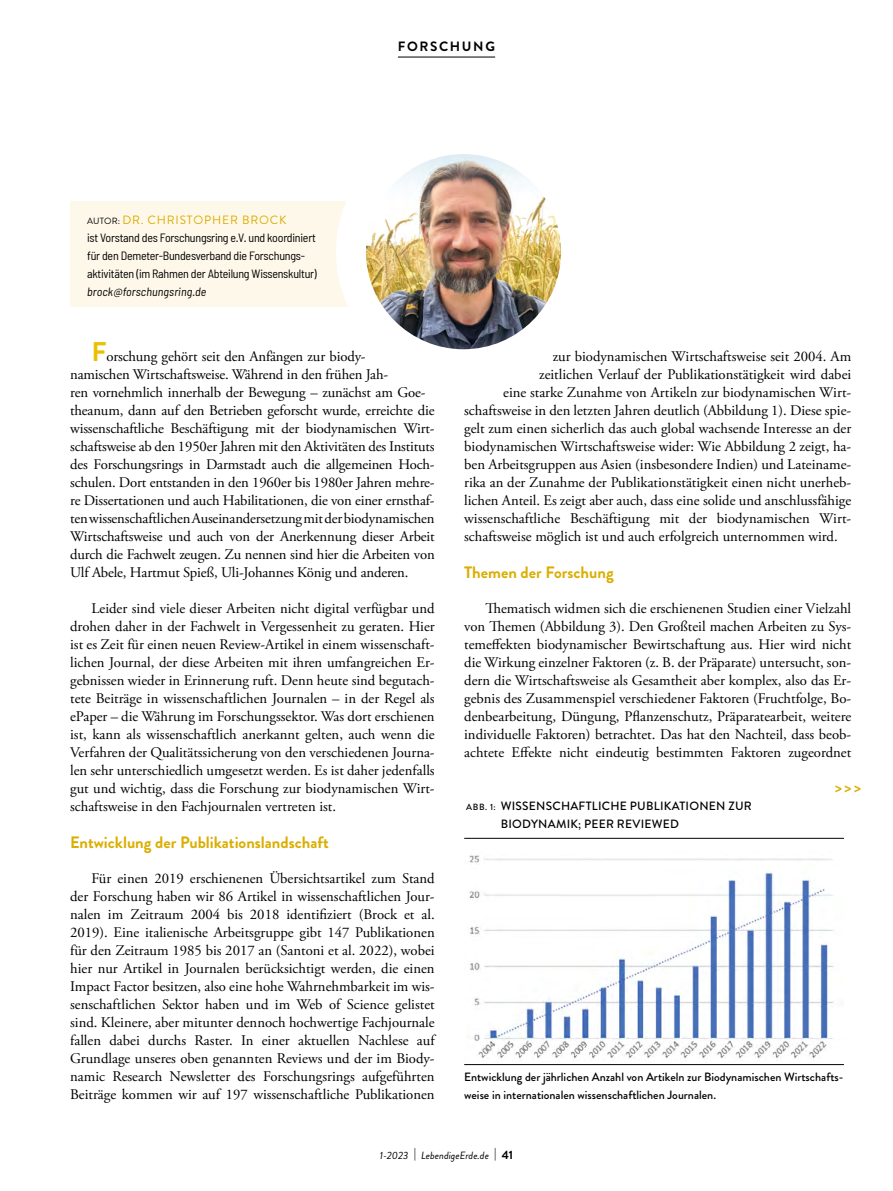
<style>
.page{position:relative;width:893px;height:1191px;background:#fff}
.page>*{position:absolute;margin:0;border:0;box-sizing:border-box;transform-origin:0 0}
.t1{font:700 16.5px "Brandon Grotesque";color:#dbae00}
.t2{font:14.7px/18px "Adobe Garamond Pro";color:#000;text-align:justify}
.t3{font:600 semi-condensed 14.7px "Barlow";color:#dbae00}
.t4{font:700 13.5px "Brandon Grotesque";letter-spacing:.12em;color:#000}
.t5{font:semi-condensed 12px/18px "Barlow";letter-spacing:-.02em;color:#000}
.t6{font:500 12px/18px "Brandon Grotesque";color:#000}
.t7{font:500 12px/18px "Brandon Grotesque";letter-spacing:.02em;color:#000}
.t8{font:12px "Brandon Grotesque";letter-spacing:.07em;color:#dbae00}
.t9{font:italic semi-condensed 12px "Barlow";letter-spacing:.01em;color:#000}
.t10{font:italic 10.5px "Brandon Grotesque";color:#000}
.s1{font-size:9px;color:#000}
.s2{font-family:"Brandon Grotesque";font-weight:700;font-size:27px;color:#ecc000}
.s3{font-size:9px}
.s4{font-style:normal;font-size:12px}
.s5{font-weight:700;font-style:normal;font-size:12px}
</style>
<div class="page">
<div style="left:70px;top:201px;width:396px;height:106px;background:#fef8ea"></div>
<img style="left:367px;top:155px;width:193px;height:193px">
<div style="left:336px;top:124px;width:255px;height:255px;border:30px solid #fff;border-radius:50%"></div>
<img style="left:469px;top:855px;width:365px;height:206px">
<hr style="left:464px;top:838px;width:380px;height:1px;background:#000">
<hr style="left:464px;top:1064px;width:380px;height:1px;background:#000">
<hr style="left:398px;top:57px;width:97px;height:1px;background:#000">
<p class="t8" style="left:87px;top:211px;width:102px"><span class="s1">AUTOR:</span> DR. CHRISTOP</p>
<p class="t8" style="left:212px;top:211px;width:74px">HER BROCK</p>
<p class="t5" style="left:87px;top:228px;width:231px">ist Vorstand des Forschungsring e.V. und koordiniert für den Demeter-Bundesverband die Forschungs&shy;aktivitäten (im Rahmen der Abteilung Wissenskultur)</p>
<p class="t9" style="left:87px;top:284px;width:121px">brock@forschungsring.de</p>
<p class="t4" style="left:398px;top:37px;width:95px">Forschung</p>
<p class="t2" style="left:70px;top:347px;width:366px;text-align:left;text-indent:21px"><span class="s2">F</span>orschung gehört seit den Anfängen zur biody-<br>namischen Wirtschaftsweise. Während in den frühen Jah-<br>ren vornehmlich innerhalb der Bewegung – zunächst am Goe&shy;theanum, dann auf den Betrieben geforscht wurde, erreichte die wissenschaftliche Beschäftigung mit der biodynamischen Wirt&shy;schaftsweise ab den 1950er Jahren mit den Aktivitäten des Instituts des Forschungsrings in Darmstadt auch die allgemeinen Hoch&shy;schulen. Dort entstanden in den 1960er bis 1980er Jahren mehre&shy;re Dissertationen und auch Habilitationen, die von einer ernsthaf&shy;ten wissenschaftlichen Auseinandersetzung mit der biodynamischen Wirtschaftsweise und auch von der Anerkennung dieser Arbeit durch die Fachwelt zeugen. Zu nennen sind hier die Arbeiten von Ulf Abele, Hartmut Spieß, Uli-Johannes König und anderen.</p>
<p class="t2" style="left:70px;top:599px;width:366px;text-indent:21px">Leider sind viele dieser Arbeiten nicht digital verfügbar und drohen daher in der Fachwelt in Vergessenheit zu geraten. Hier ist es Zeit für einen neuen Review-Artikel in einem wissenschaft&shy;lichen Journal, der diese Arbeiten mit ihren umfangreichen Er&shy;gebnissen wieder in Erinnerung ruft. Denn heute sind begutach&shy;tete Beiträge in wissenschaftlichen Journalen – in der Regel als ePaper – die Währung im Forschungssektor. Was dort erschienen ist, kann als wissenschaftlich anerkannt gelten, auch wenn die Verfahren der Qualitätssicherung von den verschiedenen Journa&shy;len sehr unterschiedlich umgesetzt werden. Es ist daher jedenfalls gut und wichtig, dass die Forschung zur biodynamischen Wirt&shy;schaftsweise in den Fachjournalen vertreten ist.</p>
<p class="t1" style="left:70px;top:831px;width:260px">Entwicklung der Publikationslandschaft</p>
<p class="t2" style="left:70px;top:869px;width:366px;text-indent:21px">Für einen 2019 erschienenen Übersichtsartikel zum Stand der Forschung haben wir 86 Artikel in wissenschaftlichen Jour&shy;nalen im Zeitraum 2004 bis 2018 identifiziert (Brock et al.<br>2019). Eine italienische Arbeitsgruppe gibt 147 Publikationen für den Zeitraum 1985 bis 2017 an (Santoni et al. 2022), wobei hier nur Artikel in Journalen berücksichtigt werden, die einen Impact Factor besitzen, also eine hohe Wahrnehmbarkeit im wis&shy;senschaftlichen Sektor haben und im Web of Science gelistet sind. Kleinere, aber mitunter dennoch hochwertige Fachjournale fallen dabei durchs Raster. In einer aktuellen Nachlese auf Grundlage unseres oben genannten Reviews und der im Biody&shy;namic Research Newsletter des Forschungsrings aufgeführten Beiträge kommen wir auf 197 wissenschaftliche Publikationen</p>
<p class="t2" style="left:553px;top:347px;width:300px">zur biodynamischen Wirtschaftsweise seit 2004. Am</p>
<p class="t2" style="left:539px;top:365px;width:314px">zeitlichen Verlauf der Publikationstätigkeit wird dabei</p>
<p class="t2" style="left:503px;top:383px;width:349px">eine starke Zunahme von Artikeln zur biodynamischen Wirt-</p>
<p class="t2" style="left:464px;top:401px;width:389px">schaftsweise in den letzten Jahren deutlich (Abbildung 1). Diese spie-</p>
<p class="t2" style="left:464px;top:419px;width:389px">gelt zum einen sicherlich das auch global wachsende Interesse an der</p>
<p class="t2" style="left:464px;top:437px;width:389px">biodynamischen Wirtschaftsweise wider: Wie Abbildung 2 zeigt, ha-</p>
<p class="t2" style="left:464px;top:455px;width:389px">ben Arbeitsgruppen aus Asien (insbesondere Indien) und Lateiname-</p>
<p class="t2" style="left:464px;top:473px;width:389px">rika an der Zunahme der Publikationstätigkeit einen nicht unerheb-</p>
<p class="t2" style="left:464px;top:491px;width:389px">lichen Anteil. Es zeigt aber auch, dass eine solide und anschlussfähige</p>
<p class="t2" style="left:464px;top:509px;width:389px">wissenschaftliche Beschäftigung mit der biodynamischen Wirt-</p>
<p class="t2" style="left:464px;top:527px;width:375px">schaftsweise möglich ist und auch erfolgreich unternommen wird.</p>
<p class="t1" style="left:464px;top:561px;width:151px">Themen der Forschung</p>
<p class="t2" style="left:464px;top:599px;width:389px;text-indent:21px">Thematisch widmen sich die erschienenen Studien einer Vielzahl von Themen (Abbildung 3). Den Großteil machen Arbeiten zu Sys&shy;temeffekten biodynamischer Bewirtschaftung aus. Hier wird nicht die Wirkung einzelner Faktoren (z. B. der Präparate) untersucht, son&shy;dern die Wirtschaftsweise als Gesamtheit aber komplex, also das Er&shy;gebnis des Zusammenspiel verschiedener Faktoren (Fruchtfolge, Bo&shy;denbearbeitung, Düngung, Pflanzenschutz, Präparatearbeit, weitere individuelle Faktoren) betrachtet. Das hat den Nachteil, dass beob&shy;achtete Effekte nicht eindeutig bestimmten Faktoren zugeordnet</p>
<p class="t7" style="left:501px;top:797px;width:253px;text-indent:-34px"><span class="s3">Abb. 1:</span> WISSENSCHAFTLICHE PU BLIKATIONEN ZU R<br>BIODYNAMIK; PEER REVIEWED</p>
<p class="t3" style="left:835px;top:778px;width:27px">&gt;&gt;&gt;</p>
<p class="t6" style="left:464px;top:1068px;width:381px">Entwicklung der jährlichen Anzahl von Artikeln zur Biodynamischen Wirtschafts&shy;weise in internationalen wissenschaftlichen Journalen.</p>
<p class="t10" style="left:380px;top:1148px;width:135px">1-2023 <span class="s4">|</span> LebendigeErde.de <span class="s4">|</span> <span class="s5">41</span></p>
</div>
